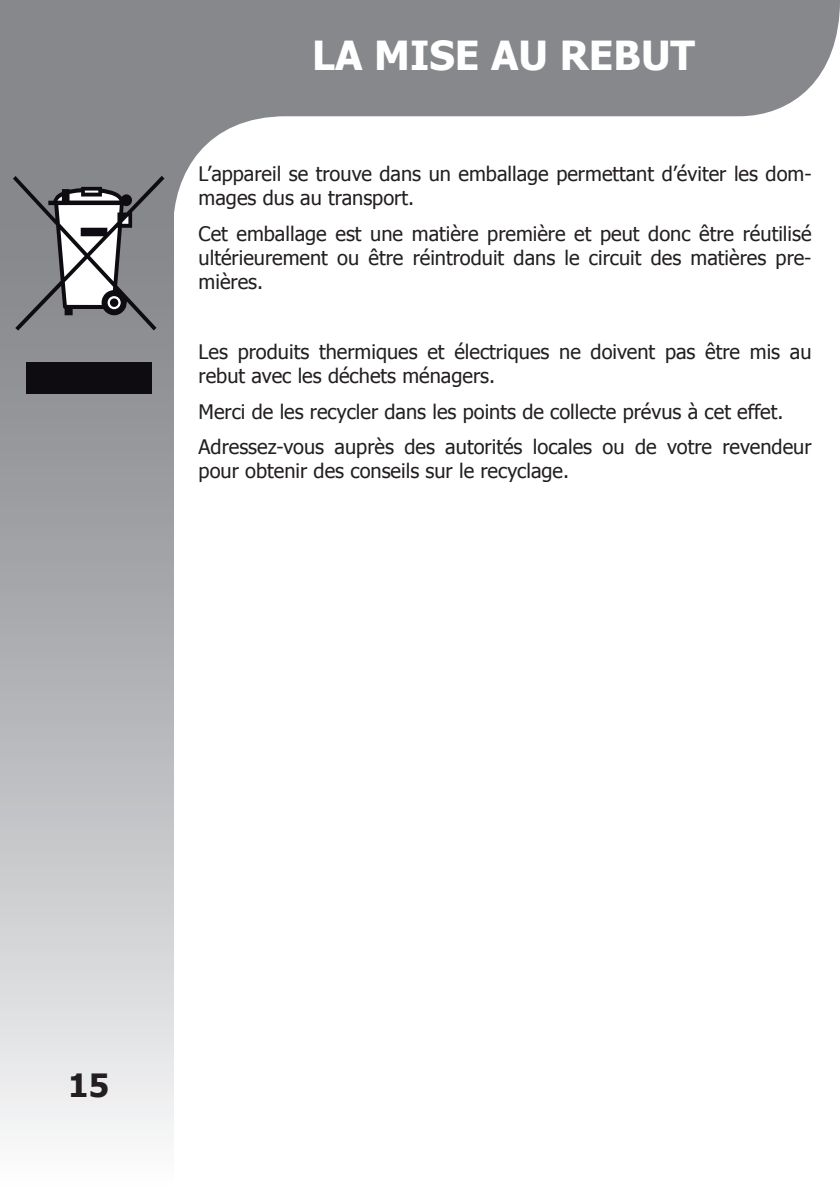
<style>
.page{position:relative;width:840px;height:1191px;background:#fff}
.page>*{position:absolute;margin:0;border:0;box-sizing:border-box;transform-origin:0 0}
.t1{font:700 40px "Tahoma";color:#fff}
.t2{font:700 32px "Tahoma";color:#231f20}
.t3{font:20px/24px "Tahoma";color:#231f20}
</style>
<div class="page">
<svg style="left:0;top:0;width:173px;height:1134px;background:#b0b2b4"></svg>
<svg style="left:173px;top:0;width:666px;height:229px"></svg>
<svg style="left:13px;top:176px;width:151px;height:154px"></svg>
<div style="left:26px;top:362px;width:125px;height:31px;background:#0e0b11"></div>
<h1 class="t1" style="left:312px;top:28px;width:356px">LA MISE AU REBUT</h1>
<p class="t3" style="left:198px;top:161px;width:614px">L’appareil se trouve dans un emballage permettant d’éviter les dom&shy;mages dus au transport.</p>
<p class="t3" style="left:198px;top:220px;width:614px;text-align:justify">Cet emballage est une matière première et peut donc être réutilisé ultérieurement ou être réintroduit dans le circuit des matières pre&shy;mières.</p>
<p class="t3" style="left:198px;top:339px;width:614px">Les produits thermiques et électriques ne doivent pas être mis au rebut avec les déchets ménagers.</p>
<p class="t3" style="left:198px;top:393px;width:614px;line-height:35.4px">Merci de les recycler dans les points de collecte prévus à cet effet.<br>Adressez-vous auprès des autorités locales ou de votre revendeur</p>
<p class="t3" style="left:198px;top:458px;width:372px">pour obtenir des conseils sur le recyclage.</p>
<h2 class="t2" style="left:68px;top:1063px;width:42px">15</h2>
</div>
